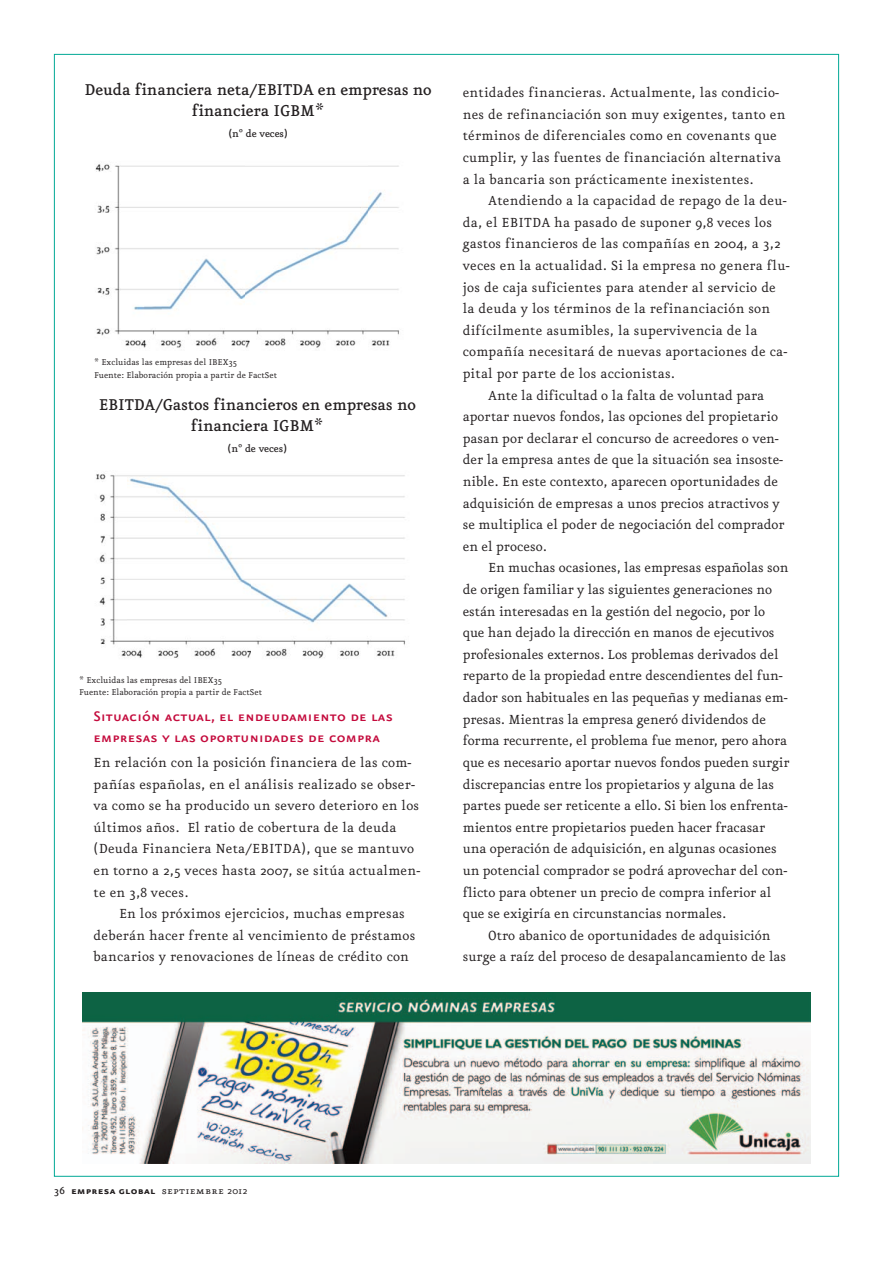
<style>
.page{position:relative;width:893px;height:1263px;background:#fff}
.page>*{position:absolute;margin:0;border:0;box-sizing:border-box;transform-origin:0 0}
.t1{font:500 18.75px/21px "Eureka";letter-spacing:-.01em;color:#231f20;text-align:center}
.t2{font:16.5px/21.6px "Eureka Sans Medium Caps";letter-spacing:.015em;color:#c40a3c}
.t3{font:15.75px/21.6px "Eureka";color:#231f20}
.t4{font:12px "Eureka Sans Bold Caps";letter-spacing:.025em;color:#231f20}
.t5{font:500 12px "Eureka";letter-spacing:-.01em;color:#231f20}
.t6{font:10.2px/12.8px "Eureka";color:#231f20}
.s1{font-family:"Eureka";font-weight:500}
.s2{font-family:"Eureka Small Caps"}
.s3{font-family:"Eureka"}
</style>
<div class="page">
<img style="left:82px;top:993px;width:728px;height:171px">
<img style="left:95px;top:164px;width:304px;height:184px">
<img style="left:96px;top:474px;width:310px;height:185px">
<p class="t1" style="left:85px;top:80px;width:349px">Deuda financiera neta/EBITDA en empresas no financiera IGBM*</p>
<p class="t5" style="left:228px;top:128px;width:61px">(nº de veces)</p>
<p class="t6" style="left:94px;top:356px;width:185px">* Excluidas las empresas del IBEX35<br>Fuente: Elaboración propia a partir de FactSet</p>
<p class="t1" style="left:99px;top:395px;width:319px">EBITDA/Gastos financieros en empresas no financiera IGBM*</p>
<p class="t5" style="left:227px;top:443px;width:61px">(nº de veces)</p>
<p class="t6" style="left:79px;top:674px;width:185px">* Excluidas las empresas del IBEX35<br>Fuente: Elaboración propia a partir de FactSet</p>
<p class="t2" style="left:94px;top:704px;width:301px">Situación actual, el endeudamiento de las empresas y las oportunidades de compra</p>
<p class="t3" style="left:94px;top:752px;width:328px">En relación con la posición financiera de las com&shy;pañías españolas, en el análisis realizado se obser&shy;va como se ha producido un severo deterioro en los últimos años. El ratio de cobertura de la deuda (Deuda Financiera Neta/EBITDA), que se mantuvo en torno a 2,5 veces hasta 2007, se sitúa actualmen&shy;te en 3,8 veces.</p>
<p class="t3" style="left:94px;top:903px;width:323px;text-indent:26px">En los próximos ejercicios, muchas empresas deberán hacer frente al vencimiento de préstamos bancarios y renovaciones de líneas de crédito con</p>
<p class="t3" style="left:463px;top:82px;width:324px">entidades financieras. Actualmente, las condicio&shy;nes de refinanciación son muy exigentes, tanto en términos de diferenciales como en covenants que cumplir, y las fuentes de financiación alternativa a la bancaria son prácticamente inexistentes.</p>
<p class="t3" style="left:488px;top:190px;width:300px">Atendiendo a la capacidad de repago de la deu-</p>
<p class="t3" style="left:463px;top:212px;width:311px">da, el EBITDA ha pasado de suponer 9,8 veces los</p>
<p class="t3" style="left:463px;top:234px;width:319px">gastos financieros de las compañías en 2004, a 3,2</p>
<p class="t3" style="left:463px;top:255px;width:328px">veces en la actualidad. Si la empresa no genera flu-</p>
<p class="t3" style="left:463px;top:277px;width:315px">jos de caja suficientes para atender al servicio de</p>
<p class="t3" style="left:463px;top:298px;width:309px">la deuda y los términos de la refinanciación son</p>
<p class="t3" style="left:463px;top:320px;width:296px">difícilmente asumibles, la supervivencia de la</p>
<p class="t3" style="left:463px;top:342px;width:326px">compañía necesitará de nuevas aportaciones de ca-</p>
<p class="t3" style="left:463px;top:363px;width:214px">pital por parte de los accionistas.</p>
<p class="t3" style="left:488px;top:385px;width:277px">Ante la dificultad o la falta de voluntad para</p>
<p class="t3" style="left:463px;top:406px;width:317px">aportar nuevos fondos, las opciones del propietario</p>
<p class="t3" style="left:463px;top:428px;width:318px">pasan por declarar el concurso de acreedores o ven-</p>
<p class="t3" style="left:463px;top:450px;width:322px">der la empresa antes de que la situación sea insoste-</p>
<p class="t3" style="left:463px;top:471px;width:317px">nible. En este contexto, aparecen oportunidades de</p>
<p class="t3" style="left:463px;top:493px;width:319px">adquisición de empresas a unos precios atractivos y</p>
<p class="t3" style="left:463px;top:514px;width:323px">se multiplica el poder de negociación del comprador</p>
<p class="t3" style="left:463px;top:536px;width:86px">en el proceso.</p>
<p class="t3" style="left:488px;top:558px;width:302px">En muchas ocasiones, las empresas españolas son</p>
<p class="t3" style="left:463px;top:579px;width:311px">de origen familiar y las siguientes generaciones no</p>
<p class="t3" style="left:463px;top:601px;width:304px">están interesadas en la gestión del negocio, por lo</p>
<p class="t3" style="left:463px;top:622px;width:313px">que han dejado la dirección en manos de ejecutivos</p>
<p class="t3" style="left:463px;top:644px;width:317px">profesionales externos. Los problemas derivados del</p>
<p class="t3" style="left:463px;top:666px;width:321px">reparto de la propiedad entre descendientes del fun-</p>
<p class="t3" style="left:463px;top:687px;width:326px">dador son habituales en las pequeñas y medianas em-</p>
<p class="t3" style="left:463px;top:709px;width:305px">presas. Mientras la empresa generó dividendos de</p>
<p class="t3" style="left:463px;top:730px;width:326px">forma recurrente, el problema fue menor, pero ahora</p>
<p class="t3" style="left:463px;top:752px;width:328px">que es necesario aportar nuevos fondos pueden surgir</p>
<p class="t3" style="left:463px;top:774px;width:313px">discrepancias entre los propietarios y alguna de las</p>
<p class="t3" style="left:463px;top:795px;width:327px">partes puede ser reticente a ello. Si bien los enfrenta-</p>
<p class="t3" style="left:463px;top:817px;width:304px">mientos entre propietarios pueden hacer fracasar</p>
<p class="t3" style="left:463px;top:838px;width:316px">una operación de adquisición, en algunas ocasiones</p>
<p class="t3" style="left:463px;top:860px;width:326px">un potencial comprador se podrá aprovechar del con-</p>
<p class="t3" style="left:463px;top:882px;width:310px">flicto para obtener un precio de compra inferior al</p>
<p class="t3" style="left:463px;top:903px;width:265px">que se exigiría en circunstancias normales.</p>
<p class="t3" style="left:488px;top:925px;width:284px">Otro abanico de oportunidades de adquisición</p>
<p class="t3" style="left:463px;top:946px;width:325px">surge a raíz del proceso de desapalancamiento de las</p>
<p class="t4" style="left:54px;top:1184px;width:195px"><span class="s1">36</span> empresa global <span class="s2">septiembre</span> <span class="s3">2012</span></p>
</div>
